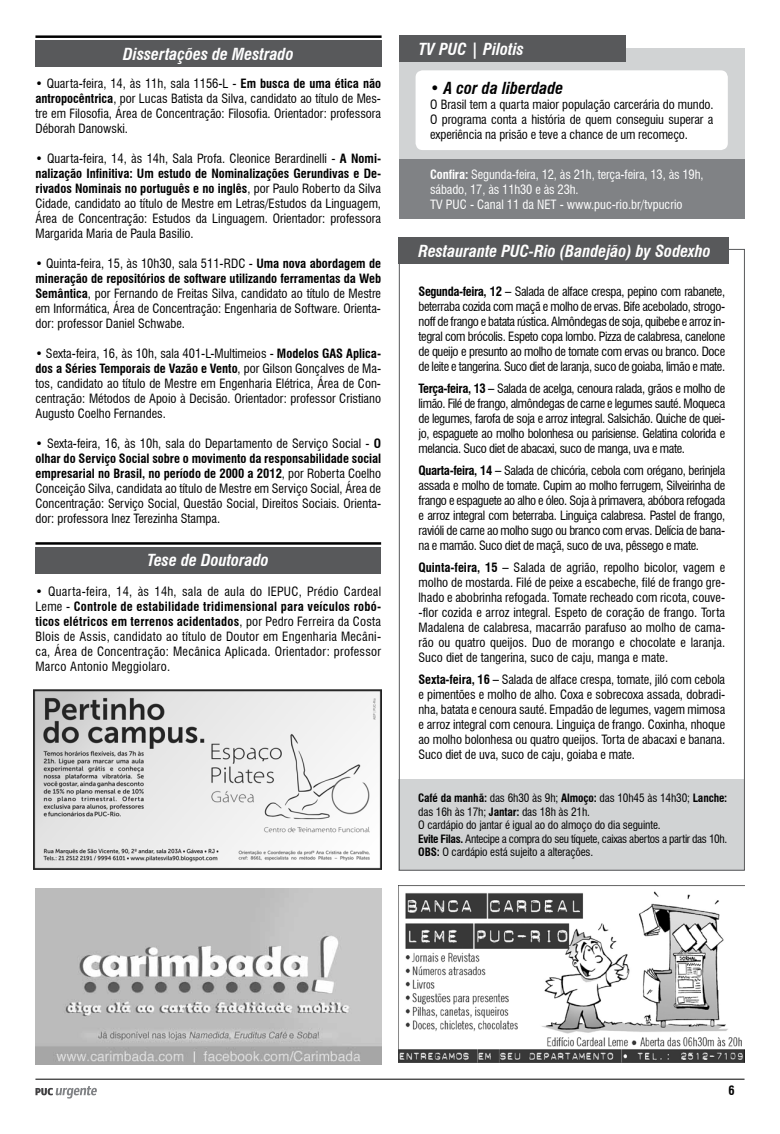
<style>
.page{position:relative;width:780px;height:1134px;background:#fff}
.page>*{position:absolute;margin:0;border:0;box-sizing:border-box;transform-origin:0 0}
.t1{font:italic 700 condensed 16.25px "Swiss 721 BT";color:#fff}
.t2{font:italic 700 condensed 16.25px "Swiss 721 BT";color:#000}
.t3{font:condensed 12.5px/15px "Swiss 721 BT";color:#000;text-align:justify}
.t4{font:condensed 12.5px/15px "Swiss 721 BT";letter-spacing:-.01em;color:#fff}
.t5{font:700 condensed 12.5px "Swiss 721 BT";color:#000}
.t6{font:condensed 11.25px/13.5px "Swiss 721 BT";letter-spacing:-.01em;color:#000}
.s1{font-weight:700}
</style>
<div class="page">
<hr style="left:35px;top:1079px;width:709px;height:1px;background:#000">
<svg style="left:35px;top:1086px;width:62px;height:12px"></svg>
<div style="left:399px;top:48px;width:345px;height:130px;background:#d1d3d4"></div>
<div style="left:399px;top:159px;width:345px;height:60px;background:#808285"></div>
<div style="left:399px;top:35px;width:226px;height:27px;background:#58595b"></div>
<div style="left:415px;top:70px;width:312px;height:80px;background:#fff;border-radius:7px"></div>
<div style="left:35px;top:40px;width:346px;height:27px;background:#58595b"></div>
<hr style="left:35px;top:35px;width:346px;height:3px;background:#000">
<div style="left:399px;top:779px;width:345px;height:91px;background:#d1d3d4"></div>
<div style="left:398px;top:237px;width:330px;height:27px;background:#58595b"></div>
<img style="left:399px;top:885px;width:345px;height:177px">
<img style="left:35px;top:888px;width:346px;height:176px">
<img style="left:34px;top:690px;width:347px;height:179px">
<div style="left:35px;top:547px;width:346px;height:26px;background:#58595b"></div>
<hr style="left:35px;top:542px;width:346px;height:3px;background:#000">
<h1 class="t1" style="left:123px;top:44px;width:172px">Dissertações de Mestrado</h1>
<p class="t3" style="left:35px;top:76px;width:347px">• Quarta-feira, 14, às 11h, sala 1156-L - <span class="s1">Em busca de uma ética não antropocêntrica</span>, por Lucas Batista da Silva, candidato ao título de Mes&shy;tre em Filosofia, Área de Concentração: Filosofia. Orientador: professora Déborah Danowski.</p>
<p class="t3" style="left:35px;top:151px;width:347px">• Quarta-feira, 14, às 14h, Sala Profa. Cleonice Berardinelli - <span class="s1">A Nomi&shy;nalização Infinitiva: Um estudo de Nominalizações Gerundivas e De&shy;rivados Nominais no português e no inglês</span>, por Paulo Roberto da Silva Cidade, candidato ao título de Mestre em Letras/Estudos da Linguagem, Área de Concentração: Estudos da Linguagem. Orientador: professora Margarida Maria de Paula Basilio.</p>
<p class="t3" style="left:35px;top:256px;width:347px">• Quinta-feira, 15, às 10h30, sala 511-RDC - <span class="s1">Uma nova abordagem de mineração de repositórios de software utilizando ferramentas da Web Semântica</span>, por Fernando de Freitas Silva, candidato ao título de Mestre em Informática, Área de Concentração: Engenharia de Software. Orienta&shy;dor: professor Daniel Schwabe.</p>
<p class="t3" style="left:35px;top:346px;width:347px">• Sexta-feira, 16, às 10h, sala 401-L-Multimeios - <span class="s1">Modelos GAS Aplica&shy;dos a Séries Temporais de Vazão e Vento</span>, por Gilson Gonçalves de Ma&shy;tos, candidato ao título de Mestre em Engenharia Elétrica, Área de Con&shy;centração: Métodos de Apoio à Decisão. Orientador: professor Cristiano Augusto Coelho Fernandes.</p>
<p class="t3" style="left:35px;top:436px;width:347px">• Sexta-feira, 16, às 10h, sala do Departamento de Serviço Social - <span class="s1">O olhar do Serviço Social sobre o movimento da responsabilidade social empresarial no Brasil, no período de 2000 a 2012</span>, por Roberta Coelho Conceição Silva, candidata ao título de Mestre em Serviço Social, Área de Concentração: Serviço Social, Questão Social, Direitos Sociais. Orienta&shy;dor: professora Inez Terezinha Stampa.</p>
<h1 class="t1" style="left:147px;top:551px;width:123px">Tese de Doutorado</h1>
<p class="t3" style="left:35px;top:584px;width:347px">• Quarta-feira, 14, às 14h, sala de aula do IEPUC, Prédio Cardeal Leme - <span class="s1">Controle de estabilidade tridimensional para veículos robó&shy;ticos elétricos em terrenos acidentados</span>, por Pedro Ferreira da Costa Blois de Assis, candidato ao título de Doutor em Engenharia Mecâni&shy;ca, Área de Concentração: Mecânica Aplicada. Orientador: professor Marco Antonio Meggiolaro.</p>
<h1 class="t1" style="left:418px;top:39px;width:107px">TV PUC | Pilotis</h1>
<h1 class="t2" style="left:430px;top:78px;width:135px">• A cor da liberdade</h1>
<p class="t3" style="left:430px;top:97px;width:285px">O Brasil tem a quarta maior população carcerária do mundo.<br>O programa conta a história de quem conseguiu superar a experiência na prisão e teve a chance de um recomeço.</p>
<p class="t4" style="left:430px;top:167px;width:275px"><span class="s1">Confira:</span> Segunda-feira, 12, às 21h, terça-feira, 13, às 19h, sábado, 17, às 11h30 e às 23h.<br>TV PUC - Canal 11 da NET - www.puc-rio.br/tvpucrio</p>
<h1 class="t1" style="left:418px;top:241px;width:294px">Restaurante PUC-Rio (Bandejão) by Sodexho</h1>
<p class="t3" style="left:418px;top:284px;width:308px"><span class="s1">Segunda-feira, 12 –</span> Salada de alface crespa, pepino com rabanete, beterraba cozida com maçã e molho de ervas. Bife acebolado, strogo&shy;noff de frango e batata rústica. Almôndegas de soja, quibebe e arroz in&shy;tegral com brócolis. Espeto copa lombo. Pizza de calabresa, canelone de queijo e presunto ao molho de tomate com ervas ou branco. Doce de leite e tangerina. Suco diet de laranja, suco de goiaba, limão e mate.</p>
<p class="t3" style="left:418px;top:381px;width:308px"><span class="s1">Terça-feira, 13 –</span> Salada de acelga, cenoura ralada, grãos e molho de limão. Filé de frango, almôndegas de carne e legumes sauté. Moqueca de legumes, farofa de soja e arroz integral. Salsichão. Quiche de quei&shy;jo, espaguete ao molho bolonhesa ou parisiense. Gelatina colorida e melancia. Suco diet de abacaxi, suco de manga, uva e mate.</p>
<p class="t3" style="left:418px;top:463px;width:308px"><span class="s1">Quarta-feira, 14 –</span> Salada de chicória, cebola com orégano, berinjela assada e molho de tomate. Cupim ao molho ferrugem, Silveirinha de frango e espaguete ao alho e óleo. Soja à primavera, abóbora refogada e arroz integral com beterraba. Linguiça calabresa. Pastel de frango, ravióli de carne ao molho sugo ou branco com ervas. Delícia de bana&shy;na e mamão. Suco diet de maçã, suco de uva, pêssego e mate.</p>
<p class="t3" style="left:418px;top:560px;width:308px"><span class="s1">Quinta-feira, 15 –</span> Salada de agrião, repolho bicolor, vagem e molho de mostarda. Filé de peixe a escabeche, filé de frango gre&shy;lhado e abobrinha refogada. Tomate recheado com ricota, couve--flor cozida e arroz integral. Espeto de coração de frango. Torta Madalena de calabresa, macarrão parafuso ao molho de cama&shy;rão ou quatro queijos. Duo de morango e chocolate e laranja.<br>Suco diet de tangerina, suco de caju, manga e mate.</p>
<p class="t3" style="left:418px;top:672px;width:308px"><span class="s1">Sexta-feira, 16 –</span> Salada de alface crespa, tomate, jiló com cebola e pimentões e molho de alho. Coxa e sobrecoxa assada, dobradi&shy;nha, batata e cenoura sauté. Empadão de legumes, vagem mimosa e arroz integral com cenoura. Linguiça de frango. Coxinha, nhoque ao molho bolonhesa ou quatro queijos. Torta de abacaxi e banana.<br>Suco diet de uva, suco de caju, goiaba e mate.</p>
<p class="t6" style="left:418px;top:791px;width:310px"><span class="s1">Café da manhã:</span> das 6h30 às 9h; <span class="s1">Almoço:</span> das 10h45 às 14h30; <span class="s1">Lanche: </span>das 16h às 17h; <span class="s1">Jantar:</span> das 18h às 21h.<br>O cardápio do jantar é igual ao do almoço do dia seguinte.<br><span class="s1">Evite Filas.</span> Antecipe a compra do seu tíquete, caixas abertos a partir das 10h.<br><span class="s1">OBS:</span> O cardápio está sujeito a alterações.</p>
<p class="t5" style="left:728px;top:1083px;width:8px">6</p>
</div>
